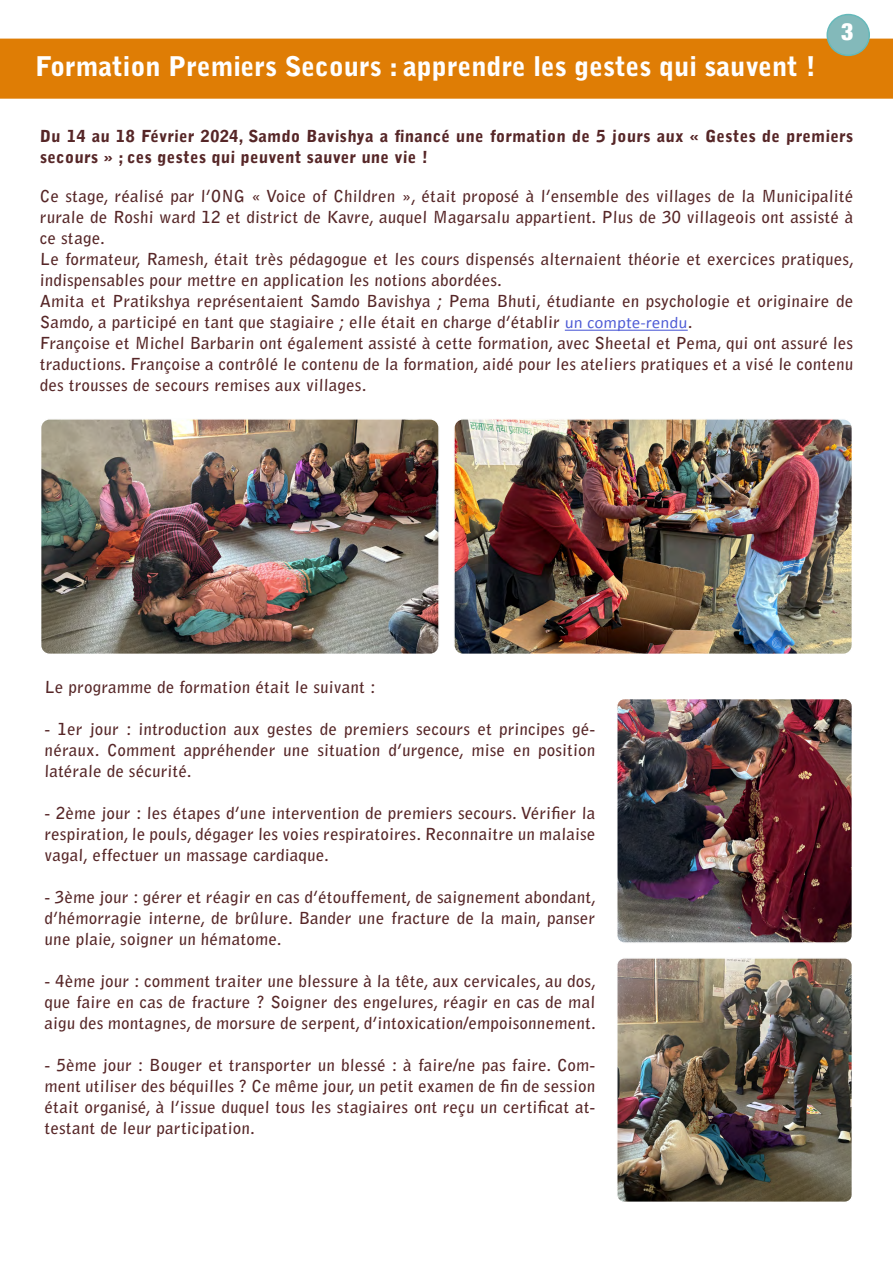
<style>
.page{position:relative;width:893px;height:1263px;background:#fff}
.page>*{position:absolute;margin:0;border:0;box-sizing:border-box;transform-origin:0 0}
.t1{font:900 27px "Bell Gothic Std";color:#fff}
.t2{font:900 condensed 24px "Helvetica Neue";color:#fff}
.t3{font:700 16.5px/21px "Bell Gothic Std";letter-spacing:.02em;color:#562627;text-align:justify}
.t4{font:900 16.5px/21px "Bell Gothic Std";color:#562627}
.s1{font-family:"Calibri";font-weight:400;color:#4f5cd6}
</style>
<div class="page">
<hr style="left:565px;top:330px;width:123px;height:1px;background:#4f5cd6">
<img style="left:619px;top:701px;width:231px;height:240px">
<div style="left:616px;top:698px;width:237px;height:246px;border:2px solid #fff;border-radius:8px"></div>
<div style="left:0;top:38px;width:893px;height:61px;background:#df7d05"></div>
<div style="left:827px;top:15px;width:42px;height:40px;background:#83b9ba;border-radius:50%"></div>
<div style="left:826px;top:14px;width:44px;height:42px;border:2px solid #66b9ba;border-radius:50%"></div>
<img style="left:43px;top:421px;width:394px;height:231px">
<div style="left:40px;top:418px;width:400px;height:237px;border:2px solid #fff;border-radius:9px"></div>
<img style="left:456px;top:421px;width:394px;height:231px">
<div style="left:453px;top:418px;width:400px;height:237px;border:2px solid #fff;border-radius:9px"></div>
<img style="left:619px;top:960px;width:231px;height:240px">
<div style="left:616px;top:957px;width:237px;height:246px;border:2px solid #fff;border-radius:8px"></div>
<p class="t1" style="left:36px;top:51px;width:782px">Formation Premiers Secours : apprendre les gestes qui sauvent !</p>
<p class="t2" style="left:841px;top:12px;width:14px">3</p>
<p class="t4" style="left:40px;top:126px;width:815px">Du 14 au 18 Février 2024, Samdo Bavishya a financé une formation de 5 jours aux « Gestes de premiers secours » ; ces gestes qui peuvent sauver une vie !</p>
<p class="t3" style="left:40px;top:186px;width:815px">Ce stage, réalisé par l’ONG « Voice of Children », était proposé à l’ensemble des villages de la Municipalité rurale de Roshi ward 12 et district de Kavre, auquel Magarsalu appartient. Plus de 30 villageois ont assisté à ce stage.</p>
<p class="t3" style="left:40px;top:249px;width:816px">Le formateur, Ramesh, était très pédagogue et les cours dispensés alternaient théorie et exercices pratiques, indispensables pour mettre en application les notions abordées.</p>
<p class="t3" style="left:40px;top:291px;width:815px">Amita et Pratikshya représentaient Samdo Bavishya ; Pema Bhuti, étudiante en psychologie et originaire de<br>Samdo, a participé en tant que stagiaire ; elle était en charge d’établir <span class="s1">un compte-rendu</span>.</p>
<p class="t3" style="left:40px;top:333px;width:815px">Françoise et Michel Barbarin ont également assisté à cette formation, avec Sheetal et Pema, qui ont assuré les traductions. Françoise a contrôlé le contenu de la formation, aidé pour les ateliers pratiques et a visé le contenu des trousses de secours remises aux villages.</p>
<p class="t3" style="left:44px;top:676px;width:333px">Le programme de formation était le suivant :</p>
<p class="t3" style="left:44px;top:718px;width:553px">- 1er jour : introduction aux gestes de premiers secours et principes gé&shy;néraux. Comment appréhender une situation d’urgence, mise en position latérale de sécurité.</p>
<p class="t3" style="left:44px;top:802px;width:553px">- 2ème jour : les étapes d’une intervention de premiers secours. Vérifier la respiration, le pouls, dégager les voies respiratoires. Reconnaitre un malaise vagal, effectuer un massage cardiaque.</p>
<p class="t3" style="left:44px;top:886px;width:553px">- 3ème jour : gérer et réagir en cas d’étouffement, de saignement abondant, d’hémorragie interne, de brûlure. Bander une fracture de la main, panser une plaie, soigner un hématome.</p>
<p class="t3" style="left:44px;top:970px;width:553px">- 4ème jour : comment traiter une blessure à la tête, aux cervicales, au dos, que faire en cas de fracture ? Soigner des engelures, réagir en cas de mal aigu des montagnes, de morsure de serpent, d’intoxication/empoisonnement.</p>
<p class="t3" style="left:44px;top:1054px;width:553px">- 5ème jour : Bouger et transporter un blessé : à faire/ne pas faire. Com&shy;ment utiliser des béquilles ? Ce même jour, un petit examen de fin de session était organisé, à l’issue duquel tous les stagiaires ont reçu un certificat at&shy;testant de leur participation.</p>
</div>
